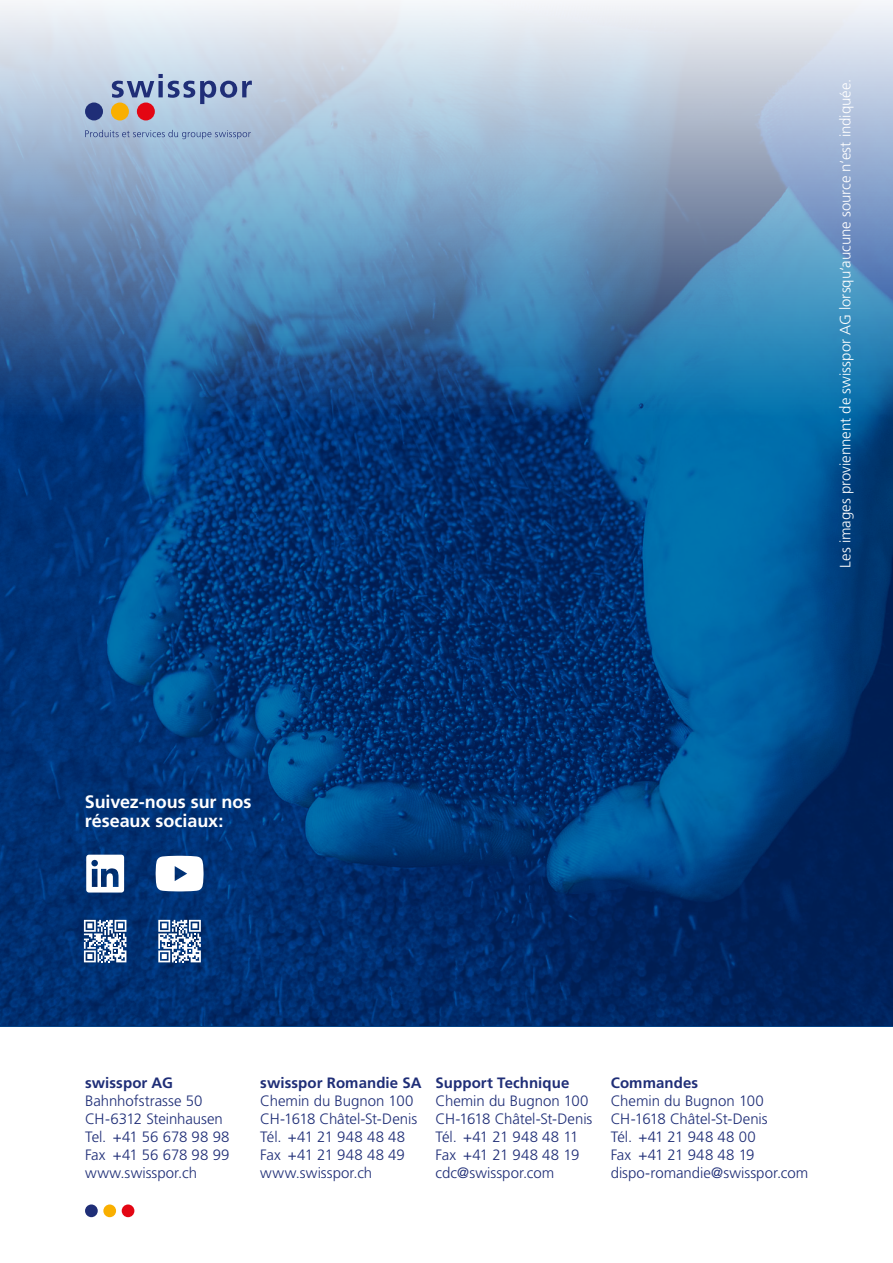
<style>
.page{position:relative;width:893px;height:1263px;background:#fff}
.page>*{position:absolute;margin:0;border:0;box-sizing:border-box;transform-origin:0 0}
.t1{font:700 18px/19.5px "Frutiger LT Std";letter-spacing:-.005em;color:#fff}
.t2{font:300 15px/18px "Frutiger LT Std";letter-spacing:-.005em;color:#1f2e77}
.t3{font:300 15px "Frutiger LT Std";color:#fff}
.t4{font:700 15px "Frutiger LT Std";letter-spacing:.005em;color:#1f2e77}
</style>
<div class="page">
<div style="left:85px;top:1204px;width:13px;height:13px;background:#1f2e77;border-radius:50%"></div>
<div style="left:103px;top:1204px;width:13px;height:13px;background:#f9af00;border-radius:50%"></div>
<div style="left:122px;top:1204px;width:12px;height:13px;background:#e30613;border-radius:50%"></div>
<img style="left:0;top:418px;width:893px;height:608px">
<svg style="left:0;top:3px;width:893px;height:415px;background:#799fc2"></svg>
<svg style="left:112px;top:74px;width:140px;height:30px;background:#94a6c7"></svg>
<div style="left:85px;top:103px;width:18px;height:17px;background:#1f2e77;border-radius:50%"></div>
<div style="left:111px;top:103px;width:18px;height:17px;background:#f9af00;border-radius:50%"></div>
<div style="left:137px;top:103px;width:18px;height:17px;background:#e30613;border-radius:50%"></div>
<svg style="left:85px;top:130px;width:166px;height:9px"></svg>
<svg style="left:156px;top:856px;width:48px;height:35px"></svg>
<svg style="left:158px;top:920px;width:43px;height:42px"></svg>
<svg style="left:86px;top:855px;width:38px;height:37px"></svg>
<svg style="left:84px;top:920px;width:42px;height:42px"></svg>
<p class="t1" style="left:85px;top:792px;width:168px">Suivez-nous sur nos réseaux sociaux:</p>
<p class="t3" style="left:837px;top:568px;width:490px;rotate:-90deg">Les images proviennent de swisspor AG lorsqu‘aucune source n‘est indiquée.</p>
<p class="t4" style="left:85px;top:1074px;width:89px">swisspor AG</p>
<p class="t2" style="left:85px;top:1092px;width:146px">Bahnhofstrasse 50<br>CH-6312 Steinhausen<br>Tel. +41 56 678 98 98<br>Fax +41 56 678 98 99 www.swisspor.ch</p>
<p class="t4" style="left:260px;top:1074px;width:163px">swisspor Romandie SA</p>
<p class="t2" style="left:260px;top:1092px;width:158px">Chemin du Bugnon 100<br>CH-1618 Châtel-St-Denis<br>Tél. +41 21 948 48 48<br>Fax +41 21 948 48 49 www.swisspor.ch</p>
<p class="t4" style="left:435px;top:1074px;width:135px">Support Technique</p>
<p class="t2" style="left:435px;top:1092px;width:158px">Chemin du Bugnon 100<br>CH-1618 Châtel-St-Denis<br>Tél. +41 21 948 48 11<br>Fax +41 21 948 48 19 cdc@swisspor.com</p>
<p class="t4" style="left:611px;top:1074px;width:89px">Commandes</p>
<p class="t2" style="left:611px;top:1092px;width:199px">Chemin du Bugnon 100<br>CH-1618 Châtel-St-Denis<br>Tél. +41 21 948 48 00<br>Fax +41 21 948 48 19 dispo-romandie@swisspor.com</p>
</div>
